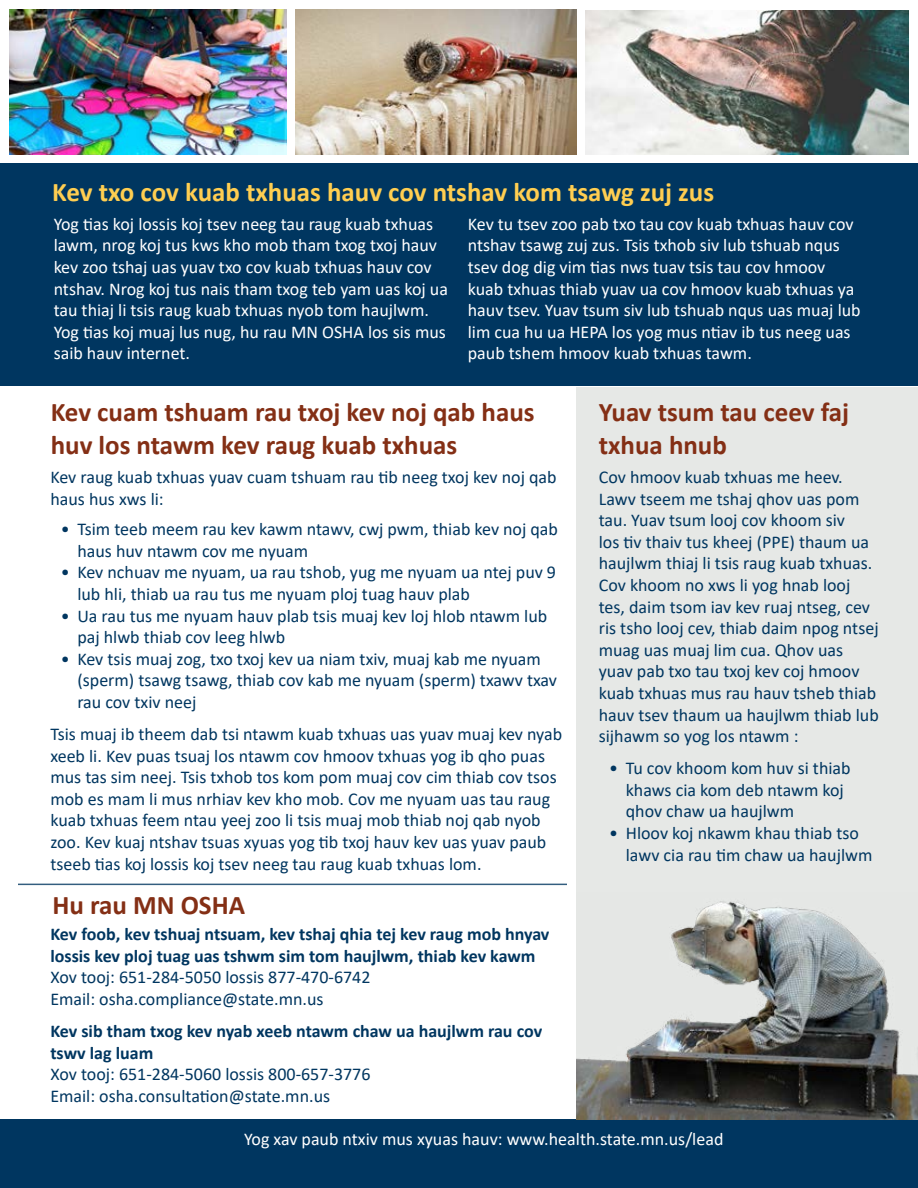
<style>
.page{position:relative;width:918px;height:1188px;background:#fff}
.page>*{position:absolute;margin:0;border:0;box-sizing:border-box;transform-origin:0 0}
.t1{font:700 27px/32.4px "Calibri";color:#842f15}
.t2{font:700 27px "Calibri";color:#ffce51}
.t3{font:18px/21.6px "Calibri";color:#003660}
.t4{font:18px/21.6px "Calibri";color:#fff}
.t5{font:700 18px/21.6px "Calibri";color:#003660}
</style>
<div class="page">
<div style="left:0;top:163px;width:918px;height:223px;background:#003660"></div>
<hr style="left:18px;top:884px;width:549px;height:1px;background:#003660">
<div style="left:0;top:1120px;width:918px;height:68px;background:#003660"></div>
<div style="left:576px;top:387px;width:342px;height:717px;background:#e6e8e6"></div>
<img style="left:9px;top:9px;width:277px;height:146px">
<img style="left:295px;top:9px;width:281px;height:146px">
<img style="left:585px;top:10px;width:324px;height:145px">
<img style="left:576px;top:901px;width:342px;height:219px">
<h3 class="t2" style="left:52px;top:173px;width:663px">Kev txo cov kuab txhuas hauv cov ntshav kom tsawg zuj zus</h3>
<p class="t4" style="left:54px;top:213px;width:396px">Yog tias koj lossis koj tsev neeg tau raug kuab txhuas lawm, nrog koj tus kws kho mob tham txog txoj hauv kev zoo tshaj uas yuav txo cov kuab txhuas hauv cov ntshav. Nrog koj tus nais tham txog teb yam uas koj ua tau thiaj li tsis raug kuab txhuas nyob tom haujlwm.<br>Yog tias koj muaj lus nug, hu rau MN OSHA los sis mus saib hauv internet.</p>
<p class="t4" style="left:468px;top:213px;width:394px">Kev tu tsev zoo pab txo tau cov kuab txhuas hauv cov ntshav tsawg zuj zus. Tsis txhob siv lub tshuab nqus tsev dog dig vim tias nws tuav tsis tau cov hmoov kuab txhuas thiab yuav ua cov hmoov kuab txhuas ya hauv tsev. Yuav tsum siv lub tshuab nqus uas muaj lub lim cua hu ua HEPA los yog mus ntiav ib tus neeg uas paub tshem hmoov kuab txhuas tawm.</p>
<h3 class="t1" style="left:51px;top:396px;width:486px">Kev cuam tshuam rau txoj kev noj qab haus huv los ntawm kev raug kuab txhuas</h3>
<p class="t3" style="left:50px;top:466px;width:508px">Kev raug kuab txhuas yuav cuam tshuam rau tib neeg txoj kev noj qab haus hus xws li:</p>
<p class="t3" style="left:77px;top:518px;width:482px;text-indent:-16px">• Tsim teeb meem rau kev kawm ntawv, cwj pwm, thiab kev noj qab haus huv ntawm cov me nyuam</p>
<p class="t3" style="left:77px;top:561px;width:480px;text-indent:-16px">• Kev nchuav me nyuam, ua rau tshob, yug me nyuam ua ntej puv 9 lub hli, thiab ua rau tus me nyuam ploj tuag hauv plab</p>
<p class="t3" style="left:77px;top:604px;width:471px;text-indent:-16px">• Ua rau tus me nyuam hauv plab tsis muaj kev loj hlob ntawm lub paj hlwb thiab cov leeg hlwb</p>
<p class="t3" style="left:77px;top:647px;width:481px;text-indent:-16px">• Kev tsis muaj zog, txo txoj kev ua niam txiv, muaj kab me nyuam (sperm) tsawg tsawg, thiab cov kab me nyuam (sperm) txawv txav rau cov txiv neej</p>
<p class="t3" style="left:50px;top:723px;width:513px">Tsis muaj ib theem dab tsi ntawm kuab txhuas uas yuav muaj kev nyab xeeb li. Kev puas tsuaj los ntawm cov hmoov txhuas yog ib qho puas mus tas sim neej. Tsis txhob tos kom pom muaj cov cim thiab cov tsos mob es mam li mus nrhiav kev kho mob. Cov me nyuam uas tau raug kuab txhuas feem ntau yeej zoo li tsis muaj mob thiab noj qab nyob zoo. Kev kuaj ntshav tsuas xyuas yog tib txoj hauv kev uas yuav paub tseeb tias koj lossis koj tsev neeg tau raug kuab txhuas lom.</p>
<h3 class="t1" style="left:599px;top:396px;width:252px">Yuav tsum tau ceev faj txhua hnub</h3>
<p class="t3" style="left:599px;top:466px;width:282px">Cov hmoov kuab txhuas me heev.<br>Lawv tseem me tshaj qhov uas pom tau. Yuav tsum looj cov khoom siv<br>los tiv thaiv tus kheej (PPE) thaum ua haujlwm thiaj li tsis raug kuab txhuas.<br>Cov khoom no xws li yog hnab looj tes, daim tsom iav kev ruaj ntseg, cev ris tsho looj cev, thiab daim npog ntsej muag uas muaj lim cua. Qhov uas yuav pab txo tau txoj kev coj hmoov kuab txhuas mus rau hauv tsheb thiab hauv tsev thaum ua haujlwm thiab lub sijhawm so yog los ntawm :</p>
<p class="t3" style="left:626px;top:757px;width:226px;text-indent:-16px">• Tu cov khoom kom huv si thiab khaws cia kom deb ntawm koj qhov chaw ua haujlwm</p>
<p class="t3" style="left:626px;top:822px;width:248px;text-indent:-16px">• Hloov koj nkawm khau thiab tso lawv cia rau tim chaw ua haujlwm</p>
<h3 class="t1" style="left:53px;top:889px;width:194px">Hu rau MN OSHA</h3>
<p class="t5" style="left:50px;top:923px;width:501px">Kev foob, kev tshuaj ntsuam, kev tshaj qhia tej kev raug mob hnyav lossis kev ploj tuag uas tshwm sim tom haujlwm, thiab kev kawm</p>
<p class="t3" style="left:50px;top:966px;width:322px">Xov tooj: 651-284-5050 lossis 877-470-6742</p>
<p class="t3" style="left:50px;top:988px;width:275px">Email: osha.compliance@state.mn.us</p>
<p class="t5" style="left:50px;top:1020px;width:493px">Kev sib tham txog kev nyab xeeb ntawm chaw ua haujlwm rau cov tswv lag luam</p>
<p class="t3" style="left:50px;top:1063px;width:322px">Xov tooj: 651-284-5060 lossis 800-657-3776</p>
<p class="t3" style="left:50px;top:1085px;width:281px">Email: osha.consultation@state.mn.us</p>
<p class="t4" style="left:244px;top:1127px;width:481px">Yog xav paub ntxiv mus xyuas hauv: www.health.state.mn.us/lead</p>
</div>
